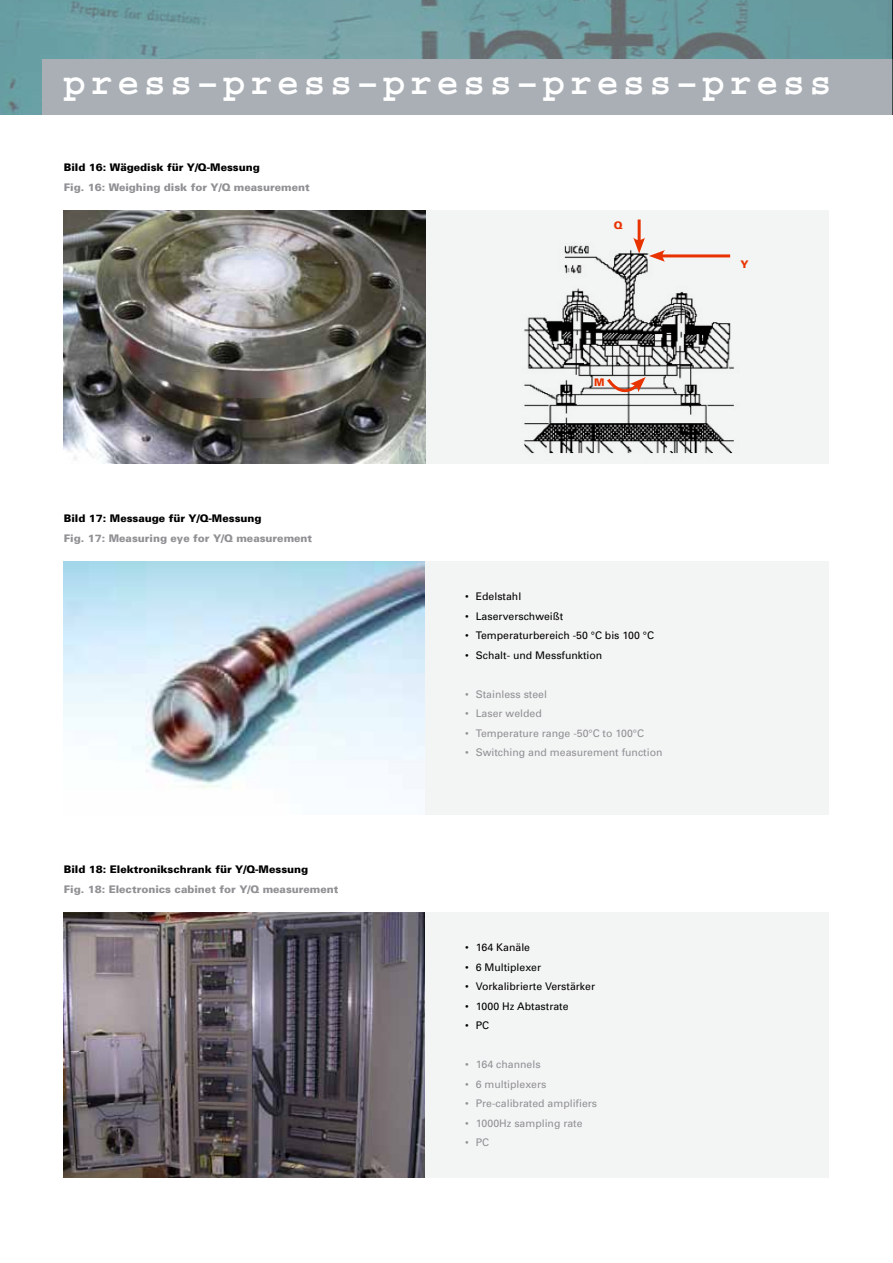
<style>
.page{position:relative;width:893px;height:1263px;background:#fff}
.page>*{position:absolute;margin:0;border:0;box-sizing:border-box;transform-origin:0 0}
.t1{font:700 37.5px "Courier Std";letter-spacing:.11em;color:#fff}
.t2{font:10.5px "Univers";color:#919195}
.t3{font:10.5px "Univers";color:#000}
.t4{font:900 10.5px "Univers";color:#919195}
.t5{font:900 10.5px "Univers";color:#000}
.t6{font:900 10.5px "Univers";color:#e83300}
</style>
<div class="page">
<img style="left:0;top:0;width:893px;height:115px">
<div style="left:43px;top:60px;width:850px;height:55px;background:#a9afb5"></div>
<div style="left:425px;top:210px;width:404px;height:254px;background:#f3f4f4"></div>
<img style="left:64px;top:210px;width:361px;height:254px">
<img style="left:64px;top:561px;width:361px;height:228px">
<img style="left:64px;top:912px;width:361px;height:266px">
<img style="left:524px;top:236px;width:210px;height:218px">
<hr style="left:659px;top:254px;width:71px;height:3px;background:#e83300">
<hr style="left:638px;top:220px;width:3px;height:23px;background:#e83300">
<svg style="left:633px;top:238px;width:32px;height:24px"></svg>
<div style="left:425px;top:561px;width:404px;height:253px;background:#f3f4f4"></div>
<div style="left:425px;top:912px;width:404px;height:266px;background:#f3f4f4"></div>
<svg style="left:605px;top:377px;width:41px;height:24px"></svg>
<h1 class="t1" style="left:63px;top:62px;width:770px">press–press–press–press–press</h1>
<p class="t5" style="left:64px;top:161px;width:198px">Bild 16: Wägedisk für Y/Q-Messung</p>
<p class="t4" style="left:64px;top:180px;width:247px">Fig. 16: Weighing disk for Y/Q measurement</p>
<p class="t5" style="left:64px;top:512px;width:199px">Bild 17: Messauge für Y/Q-Messung</p>
<p class="t4" style="left:64px;top:531px;width:250px">Fig. 17: Measuring eye for Y/Q measurement</p>
<p class="t5" style="left:64px;top:863px;width:246px">Bild 18: Elektronikschrank für Y/Q-Messung</p>
<p class="t4" style="left:64px;top:882px;width:276px">Fig. 18: Electronics cabinet for Y/Q measurement</p>
<p class="t6" style="left:614px;top:219px;width:10px">Q</p>
<p class="t6" style="left:594px;top:375px;width:12px">M</p>
<p class="t6" style="left:740px;top:258px;width:10px">Y</p>
<p class="t3" style="left:465px;top:590px;width:58px">• Edelstahl</p>
<p class="t3" style="left:465px;top:610px;width:100px">• Laserverschweißt</p>
<p class="t3" style="left:465px;top:629px;width:190px">• Temperaturbereich -50 °C bis 100 °C</p>
<p class="t3" style="left:465px;top:649px;width:139px">• Schalt- und Messfunktion</p>
<p class="t2" style="left:465px;top:688px;width:83px">• Stainless steel</p>
<p class="t2" style="left:465px;top:707px;width:78px">• Laser welded</p>
<p class="t2" style="left:465px;top:727px;width:180px">• Temperature range -50°C to 100°C</p>
<p class="t2" style="left:465px;top:746px;width:199px">• Switching and measurement function</p>
<p class="t3" style="left:465px;top:941px;width:66px">• 164 Kanäle</p>
<p class="t3" style="left:465px;top:961px;width:77px">• 6 Multiplexer</p>
<p class="t3" style="left:465px;top:980px;width:131px">• Vorkalibrierte Verstärker</p>
<p class="t3" style="left:465px;top:1000px;width:105px">• 1000 Hz Abtastrate</p>
<p class="t3" style="left:465px;top:1019px;width:26px">• PC</p>
<p class="t2" style="left:465px;top:1058px;width:77px">• 164 channels</p>
<p class="t2" style="left:465px;top:1078px;width:83px">• 6 multiplexers</p>
<p class="t2" style="left:465px;top:1097px;width:133px">• Pre-calibrated amplifiers</p>
<p class="t2" style="left:465px;top:1117px;width:119px">• 1000Hz sampling rate</p>
<p class="t2" style="left:465px;top:1136px;width:26px">• PC</p>
</div>
